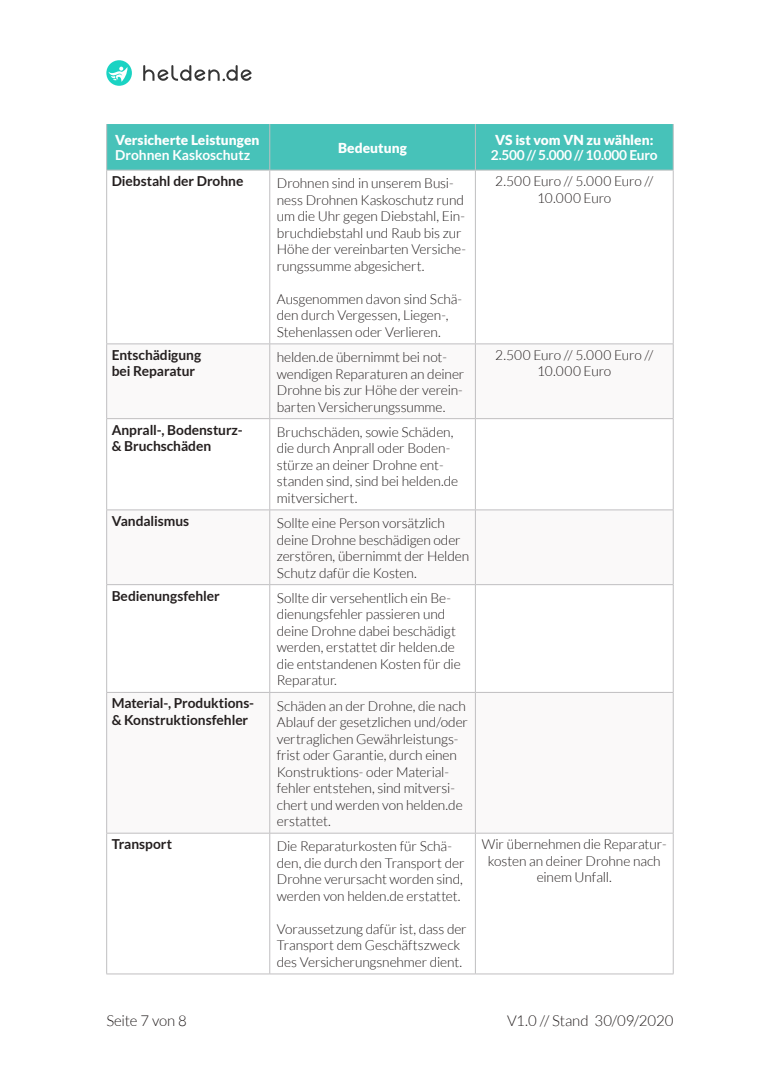
<style>
.page{position:relative;width:780px;height:1088px;background:#fff}
.page>*{position:absolute;margin:0;border:0;box-sizing:border-box;transform-origin:0 0}
.t1{font:300 15px "Lato";letter-spacing:-.01em;color:#241f1f}
.t2{font:300 13.75px/16.5px "Lato";letter-spacing:-.01em;color:#241f1f}
.t3{font:700 13.75px/16.5px "Lato";color:#241f1f}
.t4{font:900 13.75px "Lato";color:#fff}
.t5{font:700 13.75px "Lato";letter-spacing:-.02em;color:#fff}
.t6{font:700 13.75px "Lato";color:#fff}
</style>
<div class="page">
<div style="left:107px;top:124px;width:566px;height:46px;background:#47c2b9"></div>
<svg style="left:107px;top:345px;width:566px;height:488px"></svg>
<hr style="left:106px;top:170px;width:1px;height:174px;background:#c0bfc1">
<hr style="left:269px;top:170px;width:1px;height:174px;background:#c0bfc1">
<hr style="left:475px;top:170px;width:1px;height:174px;background:#c0bfc1">
<hr style="left:673px;top:170px;width:1px;height:174px;background:#c0bfc1">
<hr style="left:106px;top:344px;width:164px;height:1px;background:#c0bfc1">
<hr style="left:106px;top:344px;width:1px;height:74px;background:#c0bfc1">
<hr style="left:270px;top:344px;width:205px;height:1px;background:#c0bfc1">
<hr style="left:269px;top:344px;width:1px;height:74px;background:#c0bfc1">
<hr style="left:475px;top:344px;width:198px;height:1px;background:#c0bfc1">
<hr style="left:475px;top:344px;width:1px;height:74px;background:#c0bfc1">
<hr style="left:673px;top:344px;width:1px;height:74px;background:#c0bfc1">
<hr style="left:106px;top:418px;width:164px;height:1px;background:#c0bfc1">
<hr style="left:106px;top:419px;width:1px;height:90px;background:#c0bfc1">
<hr style="left:270px;top:418px;width:205px;height:1px;background:#c0bfc1">
<hr style="left:269px;top:419px;width:1px;height:90px;background:#c0bfc1">
<hr style="left:475px;top:418px;width:198px;height:1px;background:#c0bfc1">
<hr style="left:475px;top:419px;width:1px;height:90px;background:#c0bfc1">
<hr style="left:673px;top:419px;width:1px;height:90px;background:#c0bfc1">
<hr style="left:106px;top:509px;width:164px;height:1px;background:#c0bfc1">
<hr style="left:106px;top:510px;width:1px;height:74px;background:#c0bfc1">
<hr style="left:270px;top:509px;width:205px;height:1px;background:#c0bfc1">
<hr style="left:269px;top:510px;width:1px;height:74px;background:#c0bfc1">
<hr style="left:475px;top:509px;width:198px;height:1px;background:#c0bfc1">
<hr style="left:475px;top:510px;width:1px;height:74px;background:#c0bfc1">
<hr style="left:673px;top:510px;width:1px;height:74px;background:#c0bfc1">
<hr style="left:106px;top:584px;width:164px;height:1px;background:#c0bfc1">
<hr style="left:106px;top:585px;width:1px;height:107px;background:#c0bfc1">
<hr style="left:270px;top:584px;width:205px;height:1px;background:#c0bfc1">
<hr style="left:269px;top:585px;width:1px;height:107px;background:#c0bfc1">
<hr style="left:475px;top:584px;width:198px;height:1px;background:#c0bfc1">
<hr style="left:475px;top:585px;width:1px;height:107px;background:#c0bfc1">
<hr style="left:673px;top:585px;width:1px;height:107px;background:#c0bfc1">
<hr style="left:106px;top:692px;width:164px;height:1px;background:#c0bfc1">
<hr style="left:106px;top:693px;width:1px;height:140px;background:#c0bfc1">
<hr style="left:270px;top:692px;width:205px;height:1px;background:#c0bfc1">
<hr style="left:269px;top:693px;width:1px;height:140px;background:#c0bfc1">
<hr style="left:475px;top:692px;width:198px;height:1px;background:#c0bfc1">
<hr style="left:475px;top:693px;width:1px;height:140px;background:#c0bfc1">
<hr style="left:673px;top:693px;width:1px;height:140px;background:#c0bfc1">
<hr style="left:106px;top:833px;width:164px;height:1px;background:#c0bfc1">
<hr style="left:106px;top:833px;width:1px;height:140px;background:#c0bfc1">
<hr style="left:270px;top:833px;width:205px;height:1px;background:#c0bfc1">
<hr style="left:269px;top:833px;width:1px;height:140px;background:#c0bfc1">
<hr style="left:475px;top:833px;width:198px;height:1px;background:#c0bfc1">
<hr style="left:475px;top:833px;width:1px;height:140px;background:#c0bfc1">
<hr style="left:673px;top:833px;width:1px;height:140px;background:#c0bfc1">
<hr style="left:106px;top:973px;width:164px;height:1px;background:#c0bfc1">
<hr style="left:270px;top:973px;width:205px;height:1px;background:#c0bfc1">
<hr style="left:475px;top:973px;width:198px;height:1px;background:#c0bfc1">
<hr style="left:106px;top:124px;width:1px;height:46px;background:#c0bfc1">
<hr style="left:269px;top:124px;width:1px;height:46px;background:#c0bfc1">
<hr style="left:475px;top:124px;width:1px;height:46px;background:#c0bfc1">
<hr style="left:673px;top:124px;width:1px;height:46px;background:#c0bfc1">
<hr style="left:106px;top:170px;width:164px;height:1px;background:#c0bfc1">
<hr style="left:270px;top:170px;width:205px;height:1px;background:#c0bfc1">
<hr style="left:475px;top:170px;width:198px;height:1px;background:#c0bfc1">
<svg style="left:143px;top:65px;width:109px;height:16px"></svg>
<svg style="left:106px;top:60px;width:26px;height:26px"></svg>
<p class="t4" style="left:115px;top:132px;width:146px">Versicherte Leistungen</p>
<p class="t6" style="left:115px;top:147px;width:136px">Drohnen Kaskoschutz</p>
<p class="t4" style="left:338px;top:139px;width:70px">Bedeutung</p>
<p class="t3" style="left:112px;top:173px;width:133px">Diebstahl der Drohne</p>
<p class="t2" style="left:277px;top:175px;width:191px">Drohnen sind in unserem Busi&shy;ness Drohnen Kaskoschutz rund um die Uhr gegen Diebstahl, Ein&shy;bruchdiebstahl und Raub bis zur<br>Höhe der vereinbarten Versiche&shy;rungssumme abgesichert.</p>
<p class="t2" style="left:277px;top:291px;width:187px">Ausgenommen davon sind Schä&shy;den durch Vergessen, Liegen-,<br>Stehenlassen oder Verlieren.</p>
<p class="t4" style="left:495px;top:132px;width:160px">VS ist vom VN zu wählen:</p>
<p class="t5" style="left:491px;top:147px;width:168px">2.500 // 5.000 // 10.000 Euro</p>
<p class="t2" style="left:495px;top:173px;width:159px;text-align:center">2.500 Euro // 5.000 Euro //<br>10.000 Euro</p>
<p class="t3" style="left:112px;top:346px;width:91px">Entschädigung bei Reparatur</p>
<p class="t2" style="left:277px;top:349px;width:189px">helden.de übernimmt bei not&shy;wendigen Reparaturen an deiner<br>Drohne bis zur Höhe der verein&shy;barten Versicherungssumme.</p>
<p class="t2" style="left:495px;top:347px;width:159px;text-align:center">2.500 Euro // 5.000 Euro //<br>10.000 Euro</p>
<p class="t3" style="left:112px;top:421px;width:132px">Anprall-, Bodensturz-&amp; Bruchschäden</p>
<p class="t2" style="left:277px;top:424px;width:183px">Bruchschäden, sowie Schäden, die durch Anprall oder Boden&shy;stürze an deiner Drohne ent&shy;standen sind, sind bei helden.de mitversichert.</p>
<p class="t3" style="left:112px;top:512px;width:79px">Vandalismus</p>
<p class="t2" style="left:277px;top:515px;width:194px">Sollte eine Person vorsätzlich deine Drohne beschädigen oder zerstören, übernimmt der Helden<br>Schutz dafür die Kosten.</p>
<p class="t3" style="left:112px;top:587px;width:110px">Bedienungsfehler</p>
<p class="t2" style="left:277px;top:590px;width:185px">Sollte dir versehentlich ein Be&shy;dienungsfehler passieren und deine Drohne dabei beschädigt werden, erstattet dir helden.de die entstandenen Kosten für die<br>Reparatur.</p>
<p class="t3" style="left:112px;top:695px;width:144px">Material-, Produktions-&amp; Konstruktionsfehler</p>
<p class="t2" style="left:277px;top:697px;width:193px">Schäden an der Drohne, die nach<br>Ablauf der gesetzlichen und/oder vertraglichen Gewährleistungs&shy;frist oder Garantie, durch einen<br>Konstruktions- oder Material&shy;fehler entstehen, sind mitversi&shy;chert und werden von helden.de erstattet.</p>
<p class="t3" style="left:112px;top:836px;width:62px">Transport</p>
<p class="t2" style="left:277px;top:838px;width:189px">Die Reparaturkosten für Schä&shy;den, die durch den Transport der<br>Drohne verursacht worden sind, werden von helden.de erstattet.</p>
<p class="t2" style="left:277px;top:921px;width:191px">Voraussetzung dafür ist, dass der<br>Transport dem Geschäftszweck des Versicherungsnehmer dient.</p>
<p class="t2" style="left:482px;top:836px;width:186px;text-align:center">Wir übernehmen die Reparatur&shy;kosten an deiner Drohne nach einem Unfall.</p>
<p class="t1" style="left:106px;top:1012px;width:82px">Seite 7 von 8</p>
<p class="t1" style="left:507px;top:1012px;width:168px">V1.0 // Stand 30/09/2020</p>
</div>
